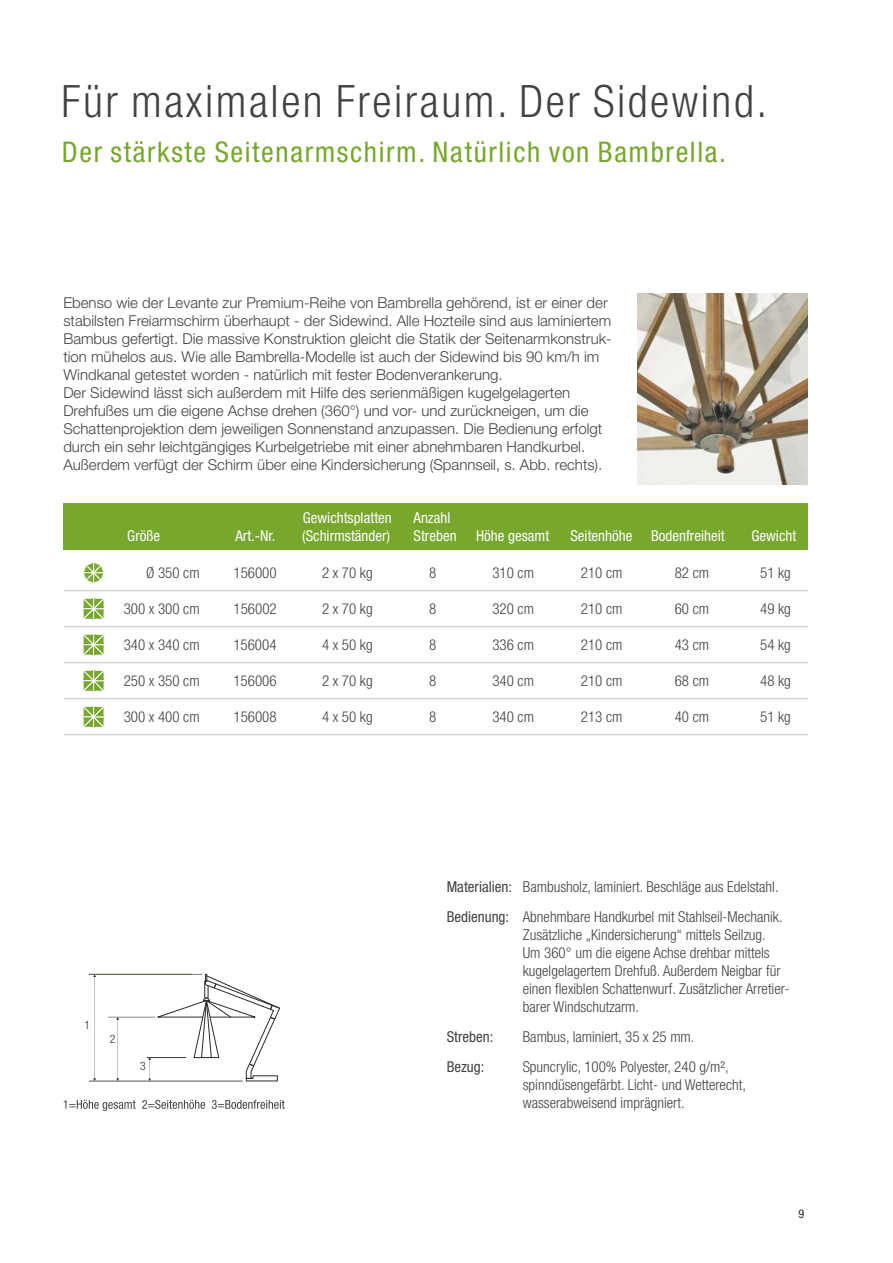
<style>
.page{position:relative;width:893px;height:1263px;background:#fff}
.page>*{position:absolute;margin:0;border:0;box-sizing:border-box;transform-origin:0 0}
.t1{font:300 condensed 44.7px "Helvetica Neue LT Pro";letter-spacing:.055em;color:#434242}
.t2{font:condensed 28.5px "Helvetica Neue LT Pro";letter-spacing:.055em;color:#77a72d}
.t3{font:300 15px/18px "Helvetica Neue LT Pro";color:#434242}
.t4{font:300 condensed 15px/18px "Helvetica Neue LT Pro";color:#434242}
.t5{font:condensed 15px "Helvetica Neue LT Pro";color:#fefefe}
.t6{font:condensed 15px "Helvetica Neue LT Pro";color:#434242}
.t7{font:condensed 12px "Helvetica Neue LT Pro";color:#2b2a29}
.t8{font:300 condensed 11.7px "Helvetica Neue LT Pro";color:#2b2a29}
.s1{font-weight:400}
</style>
<div class="page">
<img style="left:638px;top:294px;width:170px;height:191px">
<svg style="left:64px;top:1100px;width:221px;height:11px"></svg>
<hr style="left:89px;top:1081px;width:153px;height:1px;background:#2b2a29">
<hr style="left:89px;top:974px;width:113px;height:1px;background:#698059">
<hr style="left:108px;top:1017px;width:47px;height:1px;background:#2b2a29">
<hr style="left:147px;top:1057px;width:39px;height:1px;background:#2b2a29">
<svg style="left:116px;top:1017px;width:3px;height:64px"></svg>
<svg style="left:93px;top:974px;width:3px;height:107px"></svg>
<svg style="left:148px;top:974px;width:132px;height:107px"></svg>
<div style="left:64px;top:503px;width:744px;height:46px;background:#77a72d"></div>
<svg style="left:83px;top:562px;width:21px;height:21px"></svg>
<svg style="left:82px;top:706px;width:23px;height:22px"></svg>
<svg style="left:82px;top:669px;width:23px;height:23px"></svg>
<svg style="left:82px;top:633px;width:23px;height:23px"></svg>
<svg style="left:82px;top:597px;width:23px;height:23px"></svg>
<hr style="left:64px;top:590px;width:744px;height:1px;background:#c5c6c6">
<hr style="left:64px;top:698px;width:744px;height:1px;background:#c5c6c6">
<hr style="left:64px;top:734px;width:744px;height:1px;background:#c5c6c6">
<hr style="left:64px;top:626px;width:744px;height:1px;background:#c5c6c6">
<hr style="left:64px;top:662px;width:744px;height:1px;background:#c5c6c6">
<h1 class="t1" style="left:62px;top:85px;width:707px">Für maximalen Freiraum. Der Sidewind.</h1>
<h2 class="t2" style="left:62px;top:142px;width:665px">Der stärkste Seitenarmschirm. Natürlich von Bambrella.</h2>
<p class="t3" style="left:63px;top:295px;width:550px">Ebenso wie der Levante zur Premium-Reihe von Bambrella gehörend, ist er einer der stabilsten Freiarmschirm überhaupt - der Sidewind. Alle Hozteile sind aus laminiertem Bambus gefertigt. Die massive Konstruktion gleicht die Statik der Seitenarmkonstruk&shy;tion mühelos aus. Wie alle Bambrella-Modelle ist auch der Sidewind bis 90 km/h im Windkanal getestet worden - natürlich mit fester Bodenverankerung.<br>Der Sidewind lässt sich außerdem mit Hilfe des serienmäßigen kugelgelagerten Drehfußes um die eigene Achse drehen (360°) und vor- und zurückneigen, um die Schattenprojektion dem jeweiligen Sonnenstand anzupassen. Die Bedienung erfolgt durch ein sehr leichtgängiges Kurbelgetriebe mit einer abnehmbaren Handkurbel.<br>Außerdem verfügt der Schirm über eine Kindersicherung (Spannseil, s. Abb. rechts).</p>
<p class="t5" style="left:303px;top:512px;width:91px">Gewichtsplatten</p>
<p class="t5" style="left:413px;top:512px;width:38px">Anzahl</p>
<p class="t5" style="left:235px;top:530px;width:41px">Art.-Nr.</p>
<p class="t5" style="left:302px;top:530px;width:90px">(Schirmständer)</p>
<p class="t5" style="left:414px;top:530px;width:45px">Streben</p>
<p class="t5" style="left:751px;top:530px;width:46px">Gewicht</p>
<p class="t5" style="left:127px;top:531px;width:34px">Größe</p>
<p class="t5" style="left:476px;top:531px;width:75px">Höhe gesamt</p>
<p class="t5" style="left:570px;top:531px;width:156px">Seitenhöhe Bodenfreiheit</p>
<p class="t4" style="left:146px;top:566px;width:55px">Ø 350 cm</p>
<p class="t4" style="left:233px;top:566px;width:45px">156000</p>
<p class="t4" style="left:322px;top:566px;width:52px">2 x 70 kg</p>
<p class="t4" style="left:429px;top:566px;width:9px">8</p>
<p class="t4" style="left:492px;top:566px;width:43px">310 cm</p>
<p class="t4" style="left:581px;top:566px;width:43px">210 cm</p>
<p class="t4" style="left:675px;top:566px;width:36px">82 cm</p>
<p class="t4" style="left:760px;top:566px;width:32px">51 kg</p>
<p class="t4" style="left:124px;top:602px;width:77px">300 x 300 cm</p>
<p class="t4" style="left:234px;top:602px;width:45px">156002</p>
<p class="t4" style="left:429px;top:602px;width:9px">8</p>
<p class="t4" style="left:492px;top:602px;width:43px">320 cm</p>
<p class="t4" style="left:581px;top:602px;width:43px">210 cm</p>
<p class="t4" style="left:675px;top:602px;width:36px">60 cm</p>
<p class="t4" style="left:760px;top:602px;width:32px">49 kg</p>
<p class="t4" style="left:124px;top:638px;width:77px">340 x 340 cm</p>
<p class="t4" style="left:233px;top:638px;width:45px">156004</p>
<p class="t4" style="left:429px;top:638px;width:9px">8</p>
<p class="t4" style="left:492px;top:638px;width:43px">336 cm</p>
<p class="t4" style="left:581px;top:638px;width:43px">210 cm</p>
<p class="t4" style="left:675px;top:638px;width:36px">43 cm</p>
<p class="t4" style="left:760px;top:638px;width:32px">54 kg</p>
<p class="t4" style="left:124px;top:674px;width:77px">250 x 350 cm</p>
<p class="t4" style="left:492px;top:674px;width:43px">340 cm</p>
<p class="t4" style="left:581px;top:674px;width:43px">210 cm</p>
<p class="t4" style="left:675px;top:674px;width:36px">68 cm</p>
<p class="t4" style="left:760px;top:674px;width:32px">48 kg</p>
<p class="t4" style="left:322px;top:602px;width:52px">2 x 70 kg</p>
<p class="t4" style="left:322px;top:638px;width:52px">4 x 50 kg</p>
<p class="t4" style="left:233px;top:674px;width:45px">156006</p>
<p class="t4" style="left:322px;top:674px;width:52px">2 x 70 kg</p>
<p class="t4" style="left:429px;top:674px;width:9px">8</p>
<p class="t4" style="left:124px;top:710px;width:77px">300 x 400 cm</p>
<p class="t4" style="left:233px;top:710px;width:45px">156008</p>
<p class="t4" style="left:322px;top:710px;width:52px">4 x 50 kg</p>
<p class="t4" style="left:429px;top:710px;width:9px">8</p>
<p class="t4" style="left:492px;top:710px;width:43px">340 cm</p>
<p class="t4" style="left:581px;top:710px;width:43px">213 cm</p>
<p class="t4" style="left:675px;top:710px;width:36px">40 cm</p>
<p class="t4" style="left:760px;top:710px;width:32px">51 kg</p>
<p class="t8" style="left:84px;top:1021px;width:7px">1</p>
<p class="t8" style="left:110px;top:1035px;width:7px">2</p>
<p class="t8" style="left:140px;top:1062px;width:7px">3</p>
<p class="t4" style="left:447px;top:874px;width:337px;line-height:30px"><span class="s1">Materialien:</span> Bambusholz, laminiert. Beschläge aus Edelstahl.<br><span class="s1">Bedienung:</span> Abnehmbare Handkurbel mit Stahlseil-Mechanik.</p>
<p class="t4" style="left:523px;top:928px;width:268px">Zusätzliche „Kindersicherung“ mittels Seilzug.<br>Um 360° um die eigene Achse drehbar mittels kugelgelagertem Drehfuß. Außerdem Neigbar für einen flexiblen Schattenwurf. Zusätzlicher Arretier&shy;barer Windschutzarm.</p>
<p class="t6" style="left:447px;top:1031px;width:48px">Streben:</p>
<p class="t4" style="left:523px;top:1030px;width:173px">Bambus, laminiert, 35 x 25 mm.</p>
<p class="t6" style="left:447px;top:1061px;width:39px">Bezug:</p>
<p class="t4" style="left:523px;top:1060px;width:225px">Spuncrylic, 100% Polyester, 240 g/m², spinndüsengefärbt. Licht- und Wetterecht, wasserabweisend imprägniert.</p>
<p class="t7" style="left:798px;top:1209px;width:7px">9</p>
</div>
